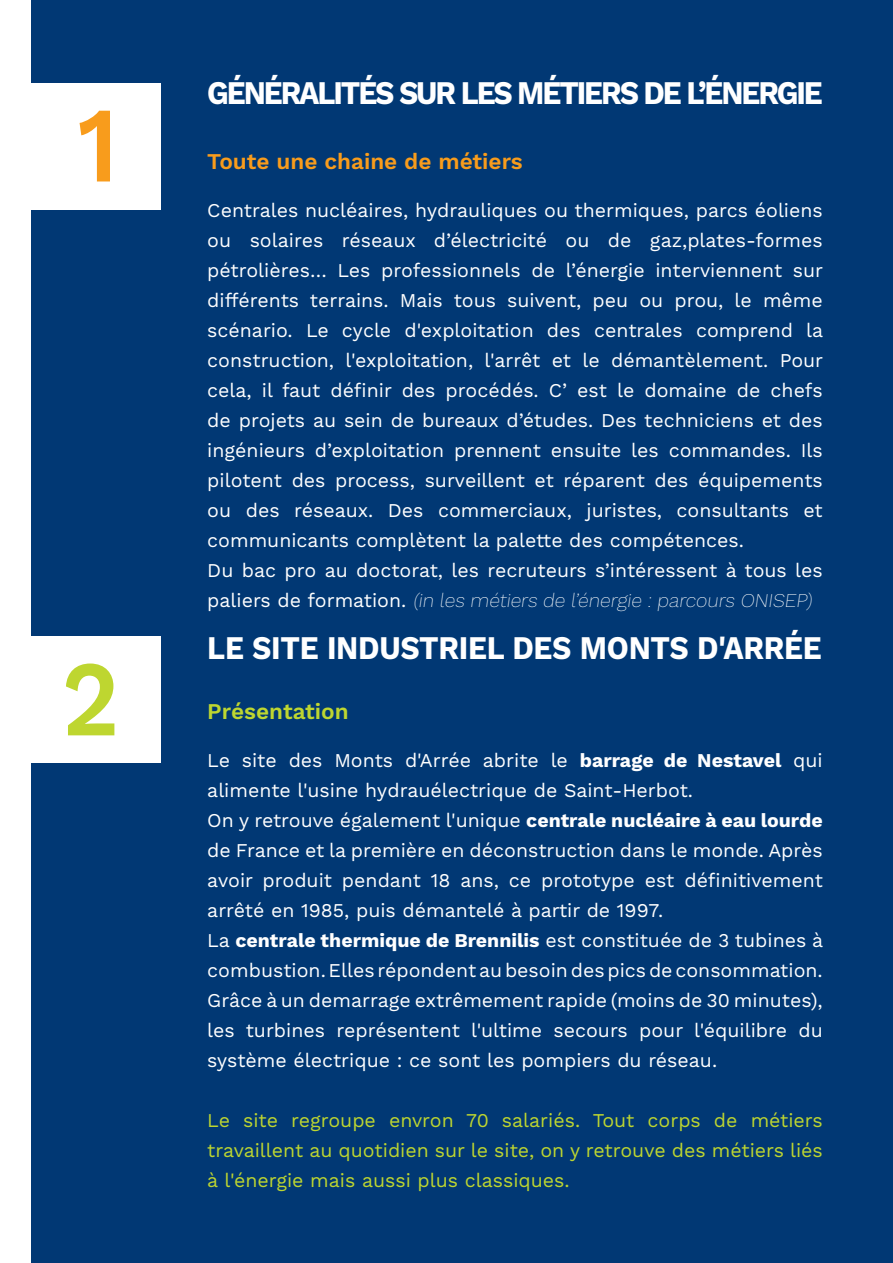
<style>
.page{position:relative;width:893px;height:1263px;background:#fff}
.page>*{position:absolute;margin:0;border:0;box-sizing:border-box;transform-origin:0 0}
.t1{font:600 107.25px "Work Sans";color:#bed630;scale:.91 1}
.t2{font:600 107.25px "Work Sans";color:#f89c1c;scale:.91 1}
.t3{font:700 33px "Work Sans";letter-spacing:-.07em;color:#fff;scale:.91 1}
.t4{font:700 33px "Work Sans";letter-spacing:-.01em;color:#fff;scale:.91 1}
.t5{font:600 22.5px "Work Sans";color:#f89c1c}
.t6{font:600 22.5px "Work Sans";color:#bed630}
.t7{font:19.5px/30px "Work Sans";color:#fff;text-align:justify}
.t8{font:19.5px/30px "Work Sans";color:#bed630;text-align:justify}
.s1{font-weight:100}
.s2{font-weight:700}
</style>
<div class="page">
<div style="left:32px;top:0;width:861px;height:1263px;background:#013874"></div>
<div style="left:0;top:83px;width:161px;height:126px;background:#fff"></div>
<div style="left:0;top:636px;width:161px;height:126px;background:#fff"></div>
<p class="t2" style="left:77px;top:82px;width:47px">1</p>
<p class="t1" style="left:62px;top:636px;width:65px">2</p>
<p class="t3" style="left:207px;top:74px;width:678px">GÉNÉRALITÉS SUR LES MÉTIERS DE L’ÉNERGIE</p>
<p class="t5" style="left:207px;top:148px;width:317px">Toute une chaine de métiers</p>
<p class="t7" style="left:207px;top:196px;width:617px">Centrales nucléaires, hydrauliques ou thermiques, parcs éoliens ou solaires réseaux d’électricité ou de gaz,plates-formes pétrolières… Les professionnels de l’énergie interviennent sur différents terrains. Mais tous suivent, peu ou prou, le même scénario. Le cycle d'exploitation des centrales comprend la construction, l'exploitation, l'arrêt et le démantèlement. Pour cela, il faut définir des procédés. C’ est le domaine de chefs de projets au sein de bureaux d’études. Des techniciens et des ingénieurs d’exploitation prennent ensuite les commandes. Ils pilotent des process, surveillent et réparent des équipements ou des réseaux. Des commerciaux, juristes, consultants et communicants complètent la palette des compétences.</p>
<p class="t7" style="left:207px;top:556px;width:617px">Du bac pro au doctorat, les recruteurs s’intéressent à tous les p a li e rs d e fo r m at i o n . <span class="s1">(in les métiers de l’énergie : parcours ONISEP)</span></p>
<p class="t4" style="left:207px;top:628px;width:677px">LE SITE INDUSTRIEL DES MONTS D'ARRÉE</p>
<p class="t6" style="left:207px;top:698px;width:143px">Présentation</p>
<p class="t7" style="left:207px;top:746px;width:617px">Le site des Monts d'Arrée abrite le <span class="s2">barrage de Nestavel</span> qui alimente l'usine hydrauélectrique de Saint-Herbot.</p>
<p class="t7" style="left:207px;top:806px;width:617px">On y retrouve également l'unique <span class="s2">centrale nucléaire à eau lourde </span>de France et la première en déconstruction dans le monde. Après avoir produit pendant 18 ans, ce prototype est définitivement arrêté en 1985, puis démantelé à partir de 1997.</p>
<p class="t7" style="left:207px;top:926px;width:617px">La <span class="s2">centrale thermique de Brennilis</span> est constituée de 3 tubines à combustion. Elles répondent au besoin des pics de consommation.<br>Grâce à un demarrage extrêmement rapide (moins de 30 minutes), les turbines représentent l'ultime secours pour l'équilibre du système électrique : ce sont les pompiers du réseau.</p>
<p class="t8" style="left:207px;top:1106px;width:617px">Le site regroupe envron 70 salariés. Tout corps de métiers travaillent au quotidien sur le site, on y retrouve des métiers liés à l'énergie mais aussi plus classiques.</p>
</div>
